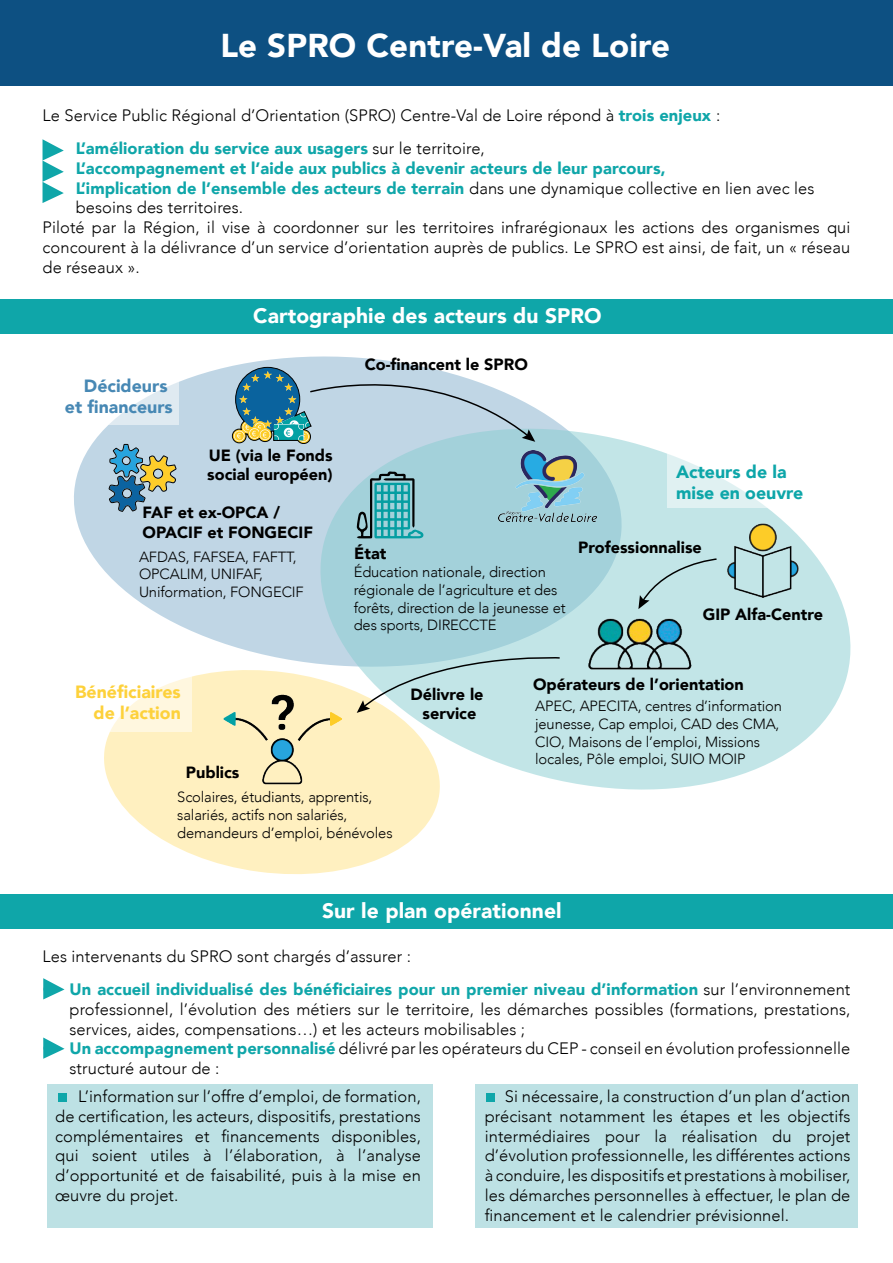
<style>
.page{position:relative;width:893px;height:1263px;background:#fff}
.page>*{position:absolute;margin:0;border:0;box-sizing:border-box;transform-origin:0 0}
.t1{font:900 33px "Avenir";letter-spacing:.005em;color:#fff}
.t2{font:900 21px "Avenir";letter-spacing:.005em;color:#fff}
.t3{font:900 17.7px/21.3px "Avenir";color:#fdd13b;text-align:right}
.t4{font:900 17.7px/21.3px "Avenir";color:#0da6a9}
.t5{font:900 17.7px/21.3px "Avenir";color:#4788b4;text-align:right}
.t6{font:300 16.5px/19.8px "Avenir";letter-spacing:.005em;color:#000;text-align:justify}
.t7{font:900 16.5px "Avenir";letter-spacing:.005em;color:#0fa6a9}
.t8{font:900 16.2px/19.5px "Avenir";color:#000}
.t9{font:300 14.7px/17.7px "Avenir";letter-spacing:-.01em;color:#000}
.s1{font-weight:900;color:#0fa6a9}
.s2{font-weight:300;color:#000}
</style>
<div class="page">
<div style="left:47px;top:1084px;width:386px;height:144px;background:#bde1e4"></div>
<div style="left:476px;top:1084px;width:382px;height:144px;background:#bde1e4"></div>
<div style="left:0;top:300px;width:893px;height:34px;background:#0fa6a9"></div>
<div style="left:0;top:894px;width:893px;height:34px;background:#0fa6a9"></div>
<div style="left:0;top:0;width:893px;height:85px;background:#0d5082"></div>
<svg style="left:74px;top:356px;width:492px;height:308px;fill:#c0d6e5"></svg>
<svg style="left:320px;top:429px;width:530px;height:360px;fill:#c2e5e7"></svg>
<svg style="left:104px;top:670px;width:336px;height:204px;fill:#fff0c0"></svg>
<svg style="left:104px;top:672px;width:88px;height:59px;fill:#fff7df"></svg>
<svg style="left:74px;top:365px;width:105px;height:60px"></svg>
<svg style="left:667px;top:448px;width:137px;height:60px"></svg>
<svg style="left:109px;top:444px;width:68px;height:68px;background:#8ca9aa"></svg>
<img style="left:574px;top:609px;width:128px;height:76px">
<img style="left:718px;top:522px;width:86px;height:82px">
<svg style="left:357px;top:471px;width:66px;height:67px;background:#65aab1"></svg>
<img style="left:218px;top:689px;width:136px;height:101px">
<svg style="left:232px;top:359px;width:303px;height:85px;background:#acc7d3"></svg>
<svg style="left:638px;top:558px;width:80px;height:51px;background:#b9dadc"></svg>
<svg style="left:357px;top:652px;width:204px;height:61px;background:#bedddf"></svg>
<img style="left:499px;top:450px;width:97px;height:72px">
<div style="left:58px;top:1093px;width:9px;height:8px;background:#0fa6a9"></div>
<div style="left:487px;top:1093px;width:8px;height:8px;background:#0fa6a9"></div>
<svg style="left:43px;top:139px;width:21px;height:64px"></svg>
<svg style="left:43px;top:978px;width:22px;height:21px"></svg>
<svg style="left:43px;top:1037px;width:22px;height:22px"></svg>
<h1 class="t1" style="left:220px;top:17px;width:451px">Le SPRO Centre-Val de Loire</h1>
<p class="t6" style="left:76px;top:98px;width:646px;line-height:33.3px;text-indent:-33px">Le Service Public Régional d’Orientation (SPRO) Centre-Val de Loire répond à <span class="s1">trois enjeux</span> :<br><span class="s1">L’amélioration du service aux usagers</span> sur le territoire,</p>
<p class="t7" style="left:76px;top:154px;width:591px">L’accompagnement et l’aide aux publics à devenir acteurs de leur parcours,</p>
<p class="t7" style="left:76px;top:174px;width:740px">L’implication de l’ensemble des acteurs de terrain <span class="s2">dans une dynamique collective en lien avec les</span></p>
<p class="t6" style="left:76px;top:198px;width:169px">besoins des territoires.</p>
<p class="t6" style="left:43px;top:218px;width:809px">Piloté par la Région, il vise à coordonner sur les territoires infrarégionaux les actions des organismes qui</p>
<p class="t6" style="left:43px;top:237px;width:809px">concourent à la délivrance d’un service d’orientation auprès de publics. Le SPRO est ainsi, de fait, un « réseau</p>
<p class="t6" style="left:43px;top:257px;width:99px">de réseaux ».</p>
<p class="t2" style="left:253px;top:298px;width:350px">Cartographie des acteurs du SPRO</p>
<p class="t5" style="left:65px;top:374px;width:109px">Décideurs<br>et financeurs</p>
<p class="t8" style="left:207px;top:445px;width:127px">UE (via le Fonds social européen)</p>
<p class="t8" style="left:143px;top:503px;width:172px">FAF et ex-OPCA /<br>OPACIF et FONGECIF</p>
<p class="t9" style="left:139px;top:548px;width:166px">AFDAS, FAFSEA, FAFTT,<br>OPCALIM, UNIFAF,<br>Uniformation, FONGECIF</p>
<p class="t3" style="left:75px;top:681px;width:107px">Bénéficiaires de l’action</p>
<p class="t8" style="left:186px;top:762px;width:55px">Publics</p>
<p class="t8" style="left:365px;top:354px;width:165px">Co-financent le SPRO</p>
<p class="t4" style="left:676px;top:461px;width:129px">Acteurs de la mise en oeuvre</p>
<p class="t8" style="left:354px;top:543px;width:34px">État</p>
<p class="t9" style="left:354px;top:563px;width:213px">Éducation nationale, direction régionale de l’agriculture et des forêts, direction de la jeunesse et des sports, DIRECCTE</p>
<p class="t8" style="left:578px;top:537px;width:125px">Professionnalise</p>
<p class="t8" style="left:703px;top:605px;width:122px">GIP Alfa-Centre</p>
<p class="t8" style="left:410px;top:684px;width:75px;text-align:center">Délivre le service</p>
<p class="t8" style="left:533px;top:674px;width:212px">Opérateurs de l’orientation</p>
<p class="t9" style="left:535px;top:697px;width:248px">APEC, APECITA, centres d’information jeunesse, Cap emploi, CAD des CMA, CIO, Maisons de l’emploi, Missions locales, Pôle emploi, SUIO MOIP</p>
<p class="t9" style="left:177px;top:788px;width:217px">Scolaires, étudiants, apprentis, salariés, actifs non salariés, demandeurs d’emploi, bénévoles</p>
<p class="t2" style="left:322px;top:893px;width:241px">Sur le plan opérationnel</p>
<p class="t6" style="left:43px;top:946px;width:370px">Les intervenants du SPRO sont chargés d’assurer :</p>
<p class="t6" style="left:70px;top:979px;width:782px;text-indent:-27px"><span class="s1">• Un accueil individualisé des bénéficiaires pour un premier niveau d’information</span> sur l’environnement professionnel, l’évolution des métiers sur le territoire, les démarches possibles (formations, prestations, services, aides, compensations…) et les acteurs mobilisables ;</p>
<p class="t6" style="left:70px;top:1039px;width:782px;text-indent:-27px"><span class="s1">• Un accompagnement personnalisé</span> délivré par les opérateurs du CEP - conseil en évolution professionnelle structuré autour de :</p>
<p class="t6" style="left:55px;top:1086px;width:367px;text-indent:23px">L’information sur l’offre d’emploi, de formation, de certification, les acteurs, dispositifs, prestations complémentaires et financements disponibles, qui soient utiles à l’élaboration, à l’analyse d’opportunité et de faisabilité, puis à la mise en œuvre du projet.</p>
<p class="t6" style="left:485px;top:1086px;width:367px;text-indent:20px">Si nécessaire, la construction d’un plan d’action précisant notamment les étapes et les objectifs intermédiaires pour la réalisation du projet d’évolution professionnelle, les différentes actions à conduire, les dispositifs et prestations à mobiliser, les démarches personnelles à effectuer, le plan de financement et le calendrier prévisionnel.</p>
</div>
